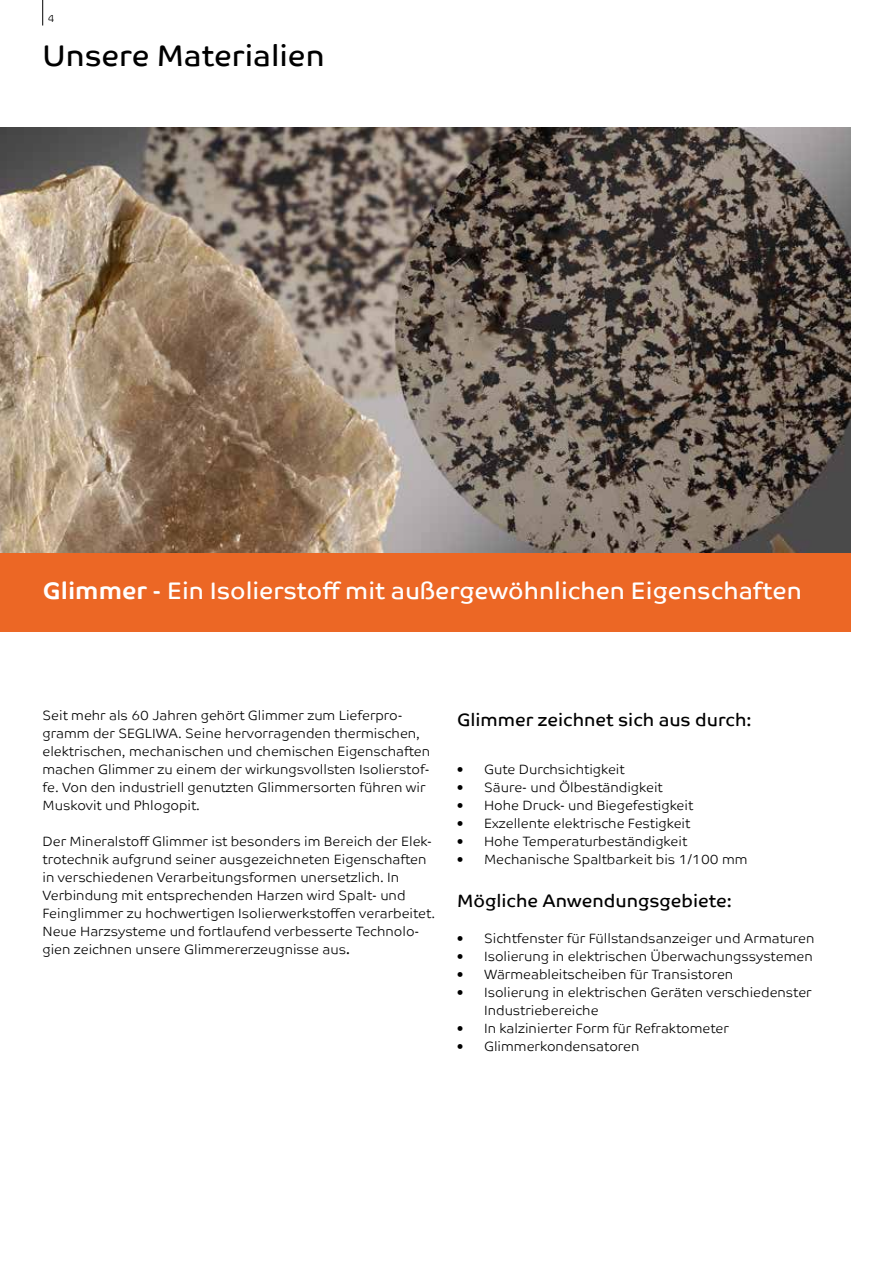
<style>
.page{position:relative;width:893px;height:1263px;background:#fff}
.page>*{position:absolute;margin:0;border:0;box-sizing:border-box;transform-origin:0 0}
.t1{font:30px "Co Text";color:#000}
.t2{font:24px "Co Text";color:#fff}
.t3{font:18px "Co Text";color:#000}
.t4{font:300 13.5px/18px "Co Text";color:#000}
.t5{font:300 10.5px "Co Text";color:#000}
.s1{font-weight:700}
.s2{font-weight:400}
</style>
<div class="page">
<svg style="left:42px;top:0;width:1px;height:26px"></svg>
<div style="left:0;top:553px;width:850px;height:78px;background:#ec6725"></div>
<img style="left:0;top:128px;width:850px;height:425px">
<p class="t5" style="left:48px;top:12px;width:8px">4</p>
<h1 class="t1" style="left:43px;top:38px;width:284px">Unsere Materialien</h1>
<h2 class="t2" style="left:43px;top:576px;width:760px"><span class="s1">Glimmer</span> - Ein Isolierstoff mit außergewöhnlichen Eigenschaften</h2>
<p class="t4" style="left:43px;top:706px;width:389px">Seit mehr als 60 Jahren gehört Glimmer zum Lieferpro&shy;gramm der SEGLIWA. Seine hervorragenden thermischen, elektrischen, mechanischen und chemischen Eigenschaften machen Glimmer zu einem der wirkungsvollsten Isolierstof&shy;fe. Von den industriell genutzten Glimmersorten führen wir Muskovit und Phlogopit.</p>
<p class="t4" style="left:43px;top:832px;width:394px">Der Mineralstoff Glimmer ist besonders im Bereich der Elek&shy;trotechnik aufgrund seiner ausgezeichneten Eigenschaften in verschiedenen Verarbeitungsformen unersetzlich. In Verbindung mit entsprechenden Harzen wird Spalt- und Feinglimmer zu hochwertigen Isolierwerkstoffen verarbeitet.<br>Neue Harzsysteme und fortlaufend verbesserte Technolo&shy;gien zeichnen unsere Glimmererzeugnisse aus<span class="s2">.</span></p>
<h3 class="t3" style="left:457px;top:709px;width:296px">Glimmer zeichnet sich aus durch:</h3>
<p class="t4" style="left:457px;top:760px;width:169px">• Gute Durchsichtigkeit</p>
<p class="t4" style="left:457px;top:778px;width:207px">• Säure- und Ölbeständigkeit</p>
<p class="t4" style="left:457px;top:796px;width:238px">• Hohe Druck- und Biegefestigkeit</p>
<p class="t4" style="left:457px;top:814px;width:235px">• Exzellente elektrische Festigkeit</p>
<p class="t4" style="left:457px;top:832px;width:232px">• Hohe Temperaturbeständigkeit</p>
<p class="t4" style="left:457px;top:850px;width:292px">• Mechanische Spaltbarkeit bis 1/100 mm</p>
<h3 class="t3" style="left:457px;top:890px;width:276px">Mögliche Anwendungsgebiete:</h3>
<p class="t4" style="left:457px;top:929px;width:359px">• Sichtfenster für Füllstandsanzeiger und Armaturen</p>
<p class="t4" style="left:457px;top:947px;width:357px">• Isolierung in elektrischen Überwachungssystemen</p>
<p class="t4" style="left:457px;top:965px;width:278px">• Wärmeableitscheiben für Transistoren</p>
<p class="t4" style="left:484px;top:983px;width:329px;text-indent:-27px">• Isolierung in elektrischen Geräten verschiedenster<br>Industriebereiche</p>
<p class="t4" style="left:457px;top:1019px;width:273px">• In kalzinierter Form für Refraktometer</p>
<p class="t4" style="left:457px;top:1037px;width:184px">• Glimmerkondensatoren</p>
</div>
